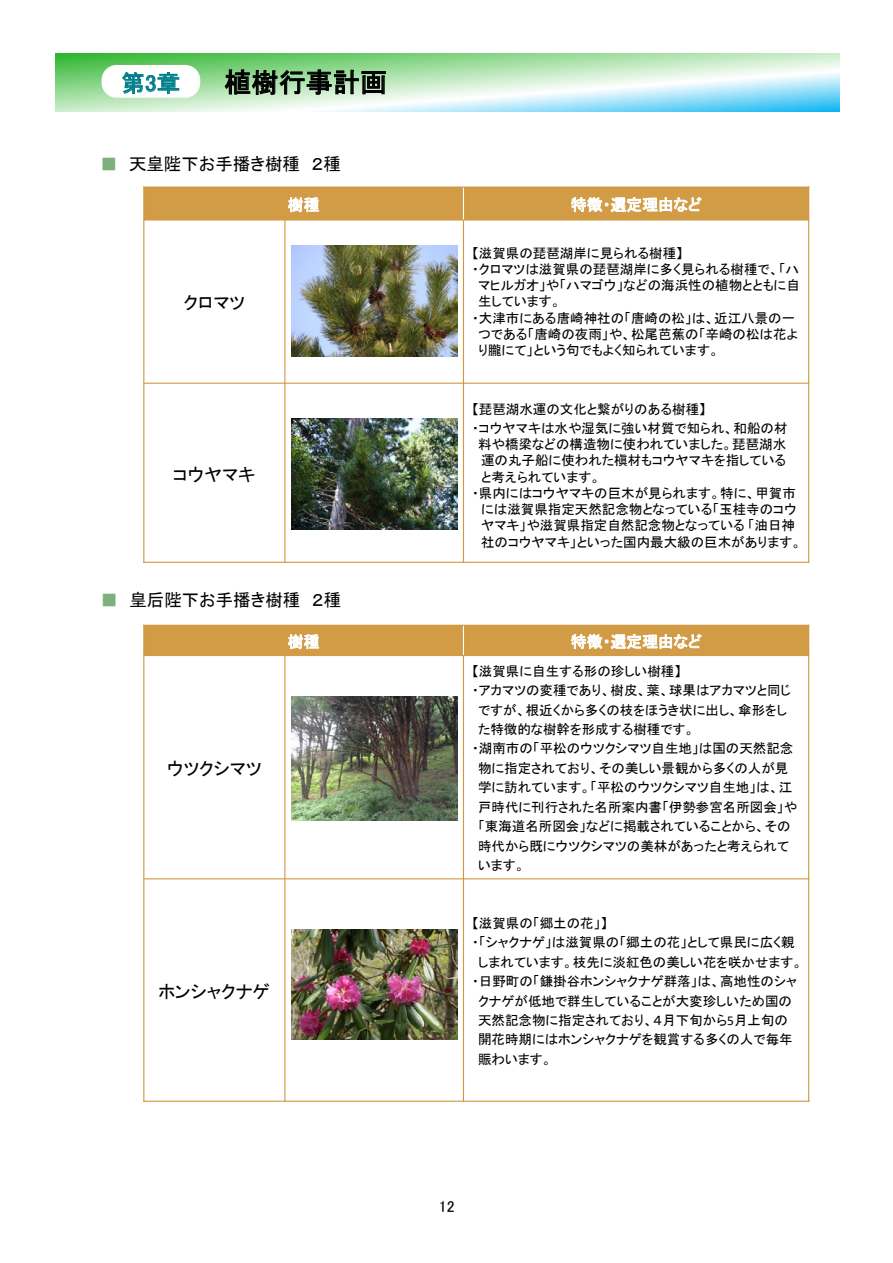
<style>
.page{position:relative;width:893px;height:1263px;background:#fff}
.page>*{position:absolute;margin:0;border:0;box-sizing:border-box;transform-origin:0 0}
.t1{font:27px "MS P Gothic";letter-spacing:.005em;color:#000}
.t2{font:23.25px "MS P Gothic";color:#007f89}
.t3{font:18px "MS P Gothic";color:#000}
.t4{font:17.55px "MS P Gothic";color:#000}
.t5{font:17.4px "MS P Gothic";color:#000}
.t6{font:15.9px "MS P Gothic";color:#fff}
.t7{font:15.9px "MS P Gothic";color:#000}
.t8{font:13.5px/18.9px "MS P Gothic";color:#000}
.s1{color:#7cb07c}
.s2{font-family:"Calibri"}
</style>
<div class="page">
<svg style="left:55px;top:53px;width:784px;height:58px;background:#b2e5c8"></svg>
<div style="left:102px;top:65px;width:98px;height:33px;background:#fff;border-radius:15px"></div>
<svg style="left:122px;top:72px;width:57px;height:22px"></svg>
<svg style="left:224px;top:69px;width:162px;height:26px;background:#709270"></svg>
<div style="left:144px;top:187px;width:319px;height:33px;background:#d29b46"></div>
<div style="left:463px;top:187px;width:346px;height:33px;background:#d29b46"></div>
<hr style="left:284px;top:219px;width:1px;height:344px;background:#d19841">
<hr style="left:463px;top:187px;width:1px;height:33px;background:#fff">
<hr style="left:463px;top:220px;width:1px;height:343px;background:#d19841">
<hr style="left:143px;top:219px;width:666px;height:2px;background:#d29b46">
<hr style="left:143px;top:383px;width:666px;height:1px;background:#d19841">
<hr style="left:143px;top:187px;width:1px;height:376px;background:#d19841">
<hr style="left:808px;top:187px;width:1px;height:376px;background:#d19841">
<hr style="left:143px;top:187px;width:666px;height:1px;background:#d19841">
<hr style="left:143px;top:562px;width:666px;height:1px;background:#d19841">
<svg style="left:288px;top:197px;width:31px;height:15px"></svg>
<svg style="left:571px;top:197px;width:131px;height:24px"></svg>
<div style="left:144px;top:625px;width:319px;height:30px;background:#d29b46"></div>
<div style="left:463px;top:625px;width:346px;height:30px;background:#d29b46"></div>
<hr style="left:284px;top:655px;width:1px;height:447px;background:#d19841">
<hr style="left:463px;top:625px;width:1px;height:30px;background:#fff">
<hr style="left:463px;top:655px;width:1px;height:447px;background:#d19841">
<hr style="left:143px;top:655px;width:666px;height:1px;background:#d29b46">
<hr style="left:143px;top:878px;width:666px;height:1px;background:#d19841">
<hr style="left:143px;top:625px;width:1px;height:477px;background:#d19841">
<hr style="left:808px;top:625px;width:1px;height:477px;background:#d19841">
<hr style="left:143px;top:625px;width:666px;height:1px;background:#d19841">
<hr style="left:143px;top:1101px;width:666px;height:1px;background:#d19841">
<svg style="left:288px;top:634px;width:31px;height:15px"></svg>
<svg style="left:571px;top:634px;width:131px;height:23px"></svg>
<img style="left:291px;top:245px;width:166px;height:111px">
<img style="left:291px;top:419px;width:166px;height:110px">
<img style="left:292px;top:929px;width:166px;height:111px">
<img style="left:292px;top:696px;width:166px;height:125px">
<p class="t2" style="left:122px;top:71px;width:60px">第3章</p>
<p class="t1" style="left:224px;top:69px;width:164px">植樹行事計画</p>
<p class="t4" style="left:100px;top:155px;width:242px"><span class="s1">■</span> 天皇陛下お手播き樹種 ２種</p>
<p class="t3" style="left:183px;top:294px;width:63px">クロマツ</p>
<p class="t3" style="left:173px;top:465px;width:84px">コウヤマキ</p>
<p class="t6" style="left:288px;top:197px;width:33px">樹種</p>
<p class="t6" style="left:571px;top:197px;width:133px">特徴・選定理由など</p>
<p class="t8" style="left:472px;top:244px;width:212px">【滋賀県の琵琶湖岸に見られる樹種】</p>
<p class="t8" style="left:472px;top:260px;width:328px">・クロマツは滋賀県の琵琶湖岸に多く見られる樹種で、「ハ</p>
<p class="t8" style="left:478px;top:276px;width:323px">マヒルガオ」や「ハマゴウ」などの海浜性の植物とともに自</p>
<p class="t8" style="left:478px;top:292px;width:84px">生しています。</p>
<p class="t8" style="left:472px;top:308px;width:325px">・大津市にある唐崎神社の「唐崎の松」は、近江八景の一</p>
<p class="t8" style="left:478px;top:325px;width:322px">つである「唐崎の夜雨」や、松尾芭蕉の「辛崎の松は花よ</p>
<p class="t8" style="left:478px;top:341px;width:242px">り朧にて」という句でもよく知られています。</p>
<p class="t8" style="left:472px;top:400px;width:317px">【琵琶湖水運の文化と繋がりのある樹種】<br>・コウヤマキは水や湿気に強い材質で知られ、和船の材</p>
<p class="t8" style="left:478px;top:435px;width:310px">料や橋梁などの構造物に使われていました。琵琶湖水</p>
<p class="t8" style="left:481px;top:451px;width:306px">運の丸子船に使われた槇材もコウヤマキを指している</p>
<p class="t8" style="left:481px;top:467px;width:121px">と考えられています。</p>
<p class="t8" style="left:472px;top:483px;width:325px">・県内にはコウヤマキの巨木が見られます。特に、甲賀市</p>
<p class="t8" style="left:481px;top:500px;width:317px">には滋賀県指定天然記念物となっている「玉桂寺のコウ</p>
<p class="t8" style="left:481px;top:516px;width:315px">ヤマキ」や滋賀県指定自然記念物となっている「油日神</p>
<p class="t8" style="left:481px;top:533px;width:322px">社のコウヤマキ」といった国内最大級の巨木があります。</p>
<p class="t5" style="left:100px;top:591px;width:242px"><span class="s1">■</span> 皇后陛下お手播き樹種 ２種</p>
<p class="t3" style="left:167px;top:759px;width:96px">ウツクシマツ</p>
<p class="t3" style="left:159px;top:982px;width:113px">ホンシャクナゲ</p>
<p class="t6" style="left:288px;top:633px;width:33px">樹種</p>
<p class="t6" style="left:571px;top:633px;width:133px">特徴・選定理由など</p>
<p class="t8" style="left:472px;top:661px;width:211px">【滋賀県に自生する形の珍しい樹種】</p>
<p class="t8" style="left:472px;top:681px;width:320px">・アカマツの変種であり、樹皮、葉、球果はアカマツと同じ</p>
<p class="t8" style="left:478px;top:700px;width:311px">ですが、根近くから多くの枝をほうき状に出し、傘形をし</p>
<p class="t8" style="left:478px;top:720px;width:218px">た特徴的な樹幹を形成する樹種です。</p>
<p class="t8" style="left:472px;top:739px;width:323px">・湖南市の「平松のウツクシマツ自生地」は国の天然記念</p>
<p class="t8" style="left:478px;top:758px;width:312px">物に指定されており、その美しい景観から多くの人が見</p>
<p class="t8" style="left:478px;top:778px;width:316px">学に訪れています。「平松のウツクシマツ自生地」は、江</p>
<p class="t8" style="left:478px;top:797px;width:321px">戸時代に刊行された名所案内書「伊勢参宮名所図会」や</p>
<p class="t8" style="left:478px;top:817px;width:314px">「東海道名所図会」などに掲載されていることから、その</p>
<p class="t8" style="left:478px;top:836px;width:313px">時代から既にウツクシマツの美林があったと考えられて</p>
<p class="t8" style="left:478px;top:856px;width:48px">います。</p>
<p class="t8" style="left:472px;top:913px;width:137px">【滋賀県の「郷土の花」】</p>
<p class="t8" style="left:472px;top:933px;width:324px">・「シャクナゲ」は滋賀県の「郷土の花」として県民に広く親</p>
<p class="t8" style="left:478px;top:952px;width:326px">しまれています。枝先に淡紅色の美しい花を咲かせます。</p>
<p class="t8" style="left:472px;top:972px;width:326px">・日野町の「鎌掛谷ホンシャクナゲ群落」は、高地性のシャ</p>
<p class="t8" style="left:478px;top:991px;width:316px">クナゲが低地で群生していることが大変珍しいため国の</p>
<p class="t8" style="left:478px;top:1011px;width:312px">天然記念物に指定されており、４月下旬から<span class="s2">5</span>月上旬の</p>
<p class="t8" style="left:478px;top:1030px;width:316px">開花時期にはホンシャクナゲを観賞する多くの人で毎年</p>
<p class="t8" style="left:478px;top:1049px;width:75px">賑わいます。</p>
<p class="t7" style="left:439px;top:1198px;width:17px">12</p>
</div>
